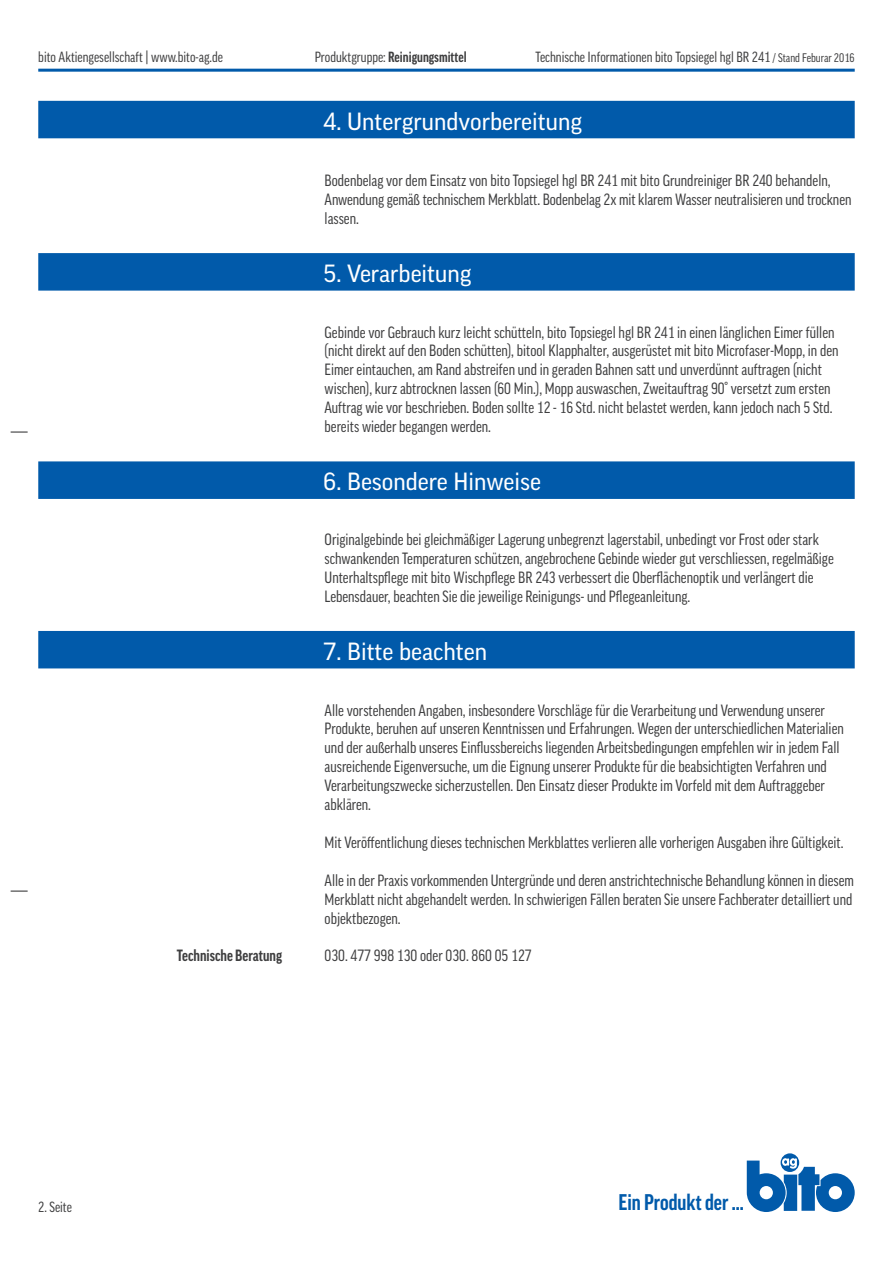
<style>
.page{position:relative;width:893px;height:1263px;background:#fff}
.page>*{position:absolute;margin:0;border:0;box-sizing:border-box;transform-origin:0 0}
.blauer_Balken{font:24px "Good Pro";color:#fff}
.t1{font:700 condensed 21.9px "Good Pro";color:#015aaa}
.Inhalt{font:condensed 15.75px/18.9px "Good Pro";color:#3e3e3f}
.Auflistung{font:700 condensed 15.75px "Good Pro";color:#3e3e3f}
.t2{font:condensed 14.25px "Good Pro";color:#3e3e3f}
.t3{font:700 condensed 14.25px "Good Pro";color:#3e3e3f}
.s1{font-weight:400}
.s2{font-size:12px}
</style>
<div class="page">
<hr style="left:38px;top:69px;width:817px;height:3px;background:#015aaa">
<svg style="left:11px;top:431px;width:17px;height:2px"></svg>
<svg style="left:11px;top:890px;width:17px;height:2px"></svg>
<svg style="left:781px;top:1153px;width:18px;height:19px"></svg>
<svg style="left:747px;top:1158px;width:108px;height:54px"></svg>
<div style="left:38px;top:253px;width:817px;height:38px;background:#015aaa"></div>
<div style="left:38px;top:461px;width:817px;height:38px;background:#015aaa"></div>
<div style="left:38px;top:631px;width:817px;height:37px;background:#015aaa"></div>
<div style="left:38px;top:101px;width:817px;height:37px;background:#015aaa"></div>
<p class="t2" style="left:38px;top:49px;width:186px">bito Aktiengesellschaft | www.bito-ag.de</p>
<p class="t3" style="left:315px;top:49px;width:153px"><span class="s1">Produktgruppe:</span> Reinigungsmittel</p>
<p class="t2" style="left:535px;top:49px;width:321px">Technische Informationen bito Topsiegel hgl BR 241 <span class="s2">/ Stand Feburar 2016</span></p>
<p class="blauer_Balken" style="left:323px;top:108px;width:260px">4. Untergrundvorbereitung</p>
<p class="Inhalt" style="left:325px;top:171px;width:528px">Bodenbelag vor dem Einsatz von bito Topsiegel hgl BR 241 mit bito Grundreiniger BR 240 behandeln,<br>Anwendung gemäß technischem Merkblatt. Bodenbelag 2x mit klarem Wasser neutralisieren und trocknen lassen.</p>
<p class="blauer_Balken" style="left:323px;top:260px;width:150px">5. Verarbeitung</p>
<p class="Inhalt" style="left:325px;top:322px;width:516px">Gebinde vor Gebrauch kurz leicht schütteln, bito Topsiegel hgl BR 241 in einen länglichen Eimer füllen (nicht direkt auf den Boden schütten), bitool Klapphalter, ausgerüstet mit bito Microfaser-Mopp, in den Eimer eintauchen, am Rand abstreifen und in geraden Bahnen satt und unverdünnt auftragen (nicht wischen), kurz abtrocknen lassen (60 Min.), Mopp auswaschen, Zweitauftrag 90° versetzt zum ersten Auftrag wie vor beschrieben. Boden sollte 12 - 16 Std. nicht belastet werden, kann jedoch nach 5 Std. bereits wieder begangen werden.</p>
<p class="blauer_Balken" style="left:323px;top:468px;width:219px">6. Besondere Hinweise</p>
<p class="Inhalt" style="left:325px;top:530px;width:511px">Originalgebinde bei gleichmäßiger Lagerung unbegrenzt lagerstabil, unbedingt vor Frost oder stark schwankenden Temperaturen schützen, angebrochene Gebinde wieder gut verschliessen, regelmäßige Unterhaltspflege mit bito Wischpflege BR 243 verbessert die Oberflächenoptik und verlängert die Lebensdauer, beachten Sie die jeweilige Reinigungs- und Pflegeanleitung.</p>
<p class="Auflistung" style="left:177px;top:947px;width:107px">Technische Beratung</p>
<p class="blauer_Balken" style="left:323px;top:638px;width:165px">7. Bitte beachten</p>
<p class="Inhalt" style="left:325px;top:700px;width:521px">Alle vorstehenden Angaben, insbesondere Vorschläge für die Verarbeitung und Verwendung unserer Produkte, beruhen auf unseren Kenntnissen und Erfahrungen. Wegen der unterschiedlichen Materialien und der außerhalb unseres Einflussbereichs liegenden Arbeitsbedingungen empfehlen wir in jedem Fall ausreichende Eigenversuche, um die Eignung unserer Produkte für die beabsichtigten Verfahren und Verarbeitungszwecke sicherzustellen. Den Einsatz dieser Produkte im Vorfeld mit dem Auftraggeber abklären.</p>
<p class="Inhalt" style="left:325px;top:833px;width:520px">Mit Veröffentlichung dieses technischen Merkblattes verlieren alle vorherigen Ausgaben ihre Gültigkeit.</p>
<p class="Inhalt" style="left:325px;top:871px;width:531px;text-align:justify">Alle in der Praxis vorkommenden Untergründe und deren anstrichtechnische Behandlung können in diesem Merkblatt nicht abgehandelt werden. In schwierigen Fällen beraten Sie unsere Fachberater detailliert und objektbezogen.</p>
<p class="Inhalt" style="left:325px;top:946px;width:209px">030. 477 998 130 oder 030. 860 05 127</p>
<p class="t2" style="left:38px;top:1199px;width:35px">2. Seite</p>
<h2 class="t1" style="left:618px;top:1190px;width:127px">Ein Produkt der ...</h2>
</div>
